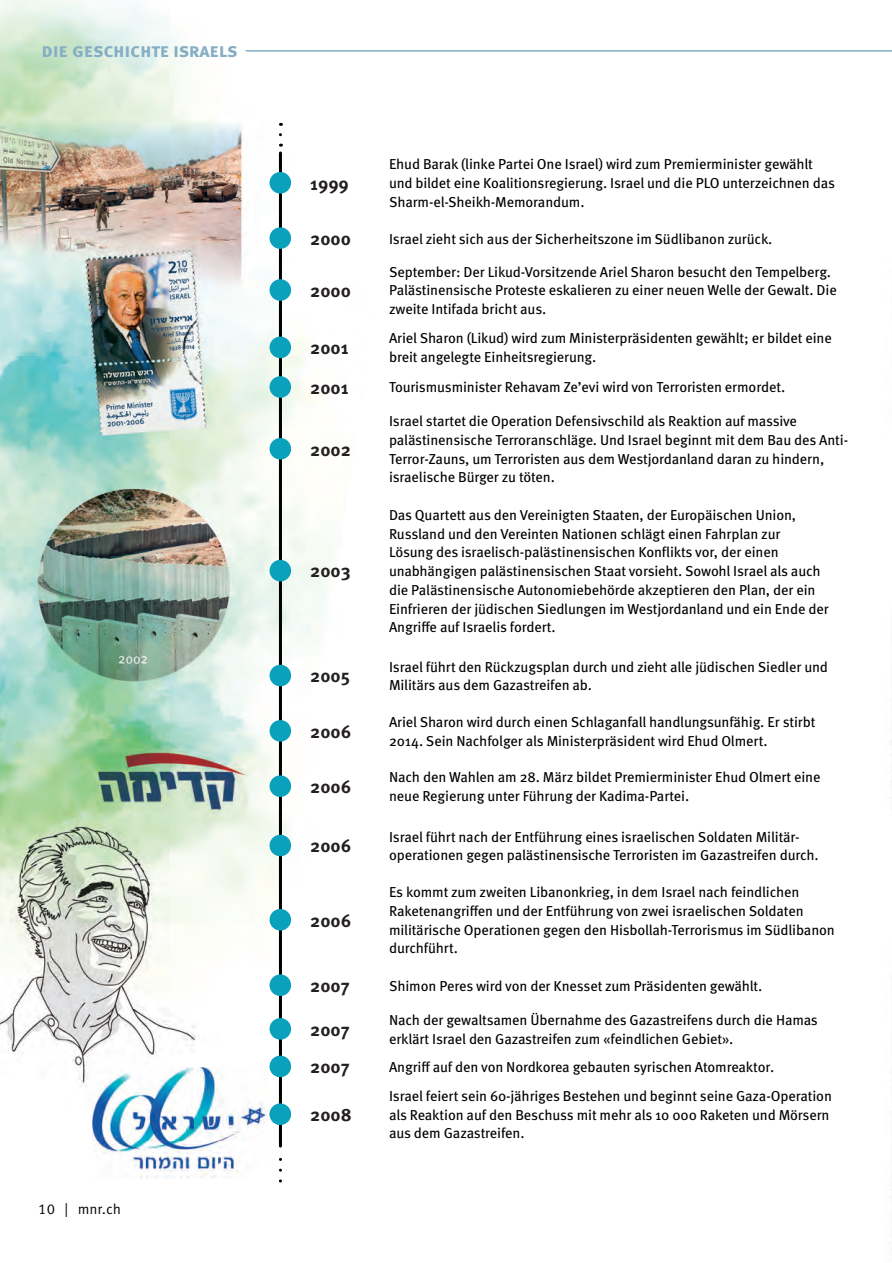
<style>
.page{position:relative;width:892px;height:1263px;background:#fff}
.page>*{position:absolute;margin:0;border:0;box-sizing:border-box;transform-origin:0 0}
.t1{font:700 19.5px "Meta OT";letter-spacing:-.015em;color:#85aec5}
.t2{font:700 18px "Meta OT";color:#231f20}
.t3{font:14.4px/18.8px "Meta OT";letter-spacing:-.01em;color:#000}
.t4{font:14.4px "Meta Correspondence OT";letter-spacing:-.01em;color:#000}
</style>
<div class="page">
<img style="left:0;top:0;width:333px;height:1114px">
<hr style="left:279px;top:151px;width:3px;height:996px;background:#000;border-radius:2px">
<svg style="left:279px;top:123px;width:3px;height:12px"></svg>
<hr style="left:246px;top:50px;width:646px;height:2px;background:#85aec5">
<div style="left:269px;top:172px;width:22px;height:21px;background:#09a1bc;border-radius:50%"></div>
<div style="left:269px;top:227px;width:22px;height:22px;background:#09a1bc;border-radius:50%"></div>
<div style="left:269px;top:279px;width:22px;height:22px;background:#09a1bc;border-radius:50%"></div>
<div style="left:269px;top:336px;width:22px;height:22px;background:#09a1bc;border-radius:50%"></div>
<div style="left:269px;top:376px;width:22px;height:21px;background:#09a1bc;border-radius:50%"></div>
<div style="left:269px;top:438px;width:22px;height:21px;background:#09a1bc;border-radius:50%"></div>
<div style="left:269px;top:559px;width:22px;height:22px;background:#09a1bc;border-radius:50%"></div>
<div style="left:269px;top:664px;width:22px;height:22px;background:#09a1bc;border-radius:50%"></div>
<div style="left:269px;top:720px;width:22px;height:21px;background:#09a1bc;border-radius:50%"></div>
<div style="left:269px;top:775px;width:22px;height:21px;background:#09a1bc;border-radius:50%"></div>
<div style="left:269px;top:834px;width:22px;height:22px;background:#09a1bc;border-radius:50%"></div>
<div style="left:269px;top:908px;width:22px;height:22px;background:#09a1bc;border-radius:50%"></div>
<div style="left:269px;top:974px;width:22px;height:21px;background:#09a1bc;border-radius:50%"></div>
<div style="left:269px;top:1017px;width:22px;height:22px;background:#09a1bc;border-radius:50%"></div>
<div style="left:269px;top:1055px;width:22px;height:21px;background:#09a1bc;border-radius:50%"></div>
<div style="left:269px;top:1103px;width:22px;height:21px;background:#09a1bc;border-radius:50%"></div>
<img style="left:93px;top:1066px;width:187px;height:112px">
<img style="left:279px;top:1076px;width:1px;height:71px">
<svg style="left:269px;top:1066px;width:11px;height:10px"></svg>
<img style="left:269px;top:1103px;width:11px;height:21px">
<svg style="left:279px;top:1157px;width:3px;height:25px"></svg>
<h1 class="t1" style="left:42px;top:38px;width:198px">DIE GESCHICHTE ISRAELS</h1>
<p class="t4" style="left:39px;top:1200px;width:84px">10 | mnr.ch</p>
<p class="t2" style="left:310px;top:172px;width:40px">1999</p>
<p class="t3" style="left:389px;top:155px;width:447px">Ehud Barak (linke Partei One Israel) wird zum Premierminister gewählt und bildet eine Koalitionsregierung. Israel und die PLO unterzeichnen das<br>Sharm-el-Sheikh-Memorandum.</p>
<p class="t2" style="left:310px;top:227px;width:42px">2000</p>
<p class="t3" style="left:389px;top:229px;width:385px">Israel zieht sich aus der Sicherheitszone im Südlibanon zurück.</p>
<p class="t2" style="left:310px;top:279px;width:42px">2000</p>
<p class="t2" style="left:310px;top:336px;width:40px">2001</p>
<p class="t3" style="left:389px;top:262px;width:449px">September: Der Likud-Vorsitzende Ariel Sharon besucht den Tempelberg.<br>Palästinensische Proteste eskalieren zu einer neuen Welle der Gewalt. Die zweite Intifada bricht aus.</p>
<p class="t3" style="left:389px;top:329px;width:444px">Ariel Sharon (Likud) wird zum Ministerpräsidenten gewählt; er bildet eine breit angelegte Einheitsregierung.</p>
<p class="t2" style="left:310px;top:376px;width:40px">2001</p>
<p class="t3" style="left:389px;top:378px;width:397px">Tourismusminister Rehavam Ze’evi wird von Terroristen ermordet.</p>
<p class="t2" style="left:310px;top:438px;width:42px">2002</p>
<p class="t2" style="left:310px;top:559px;width:42px">2003</p>
<p class="t3" style="left:389px;top:412px;width:460px">Israel startet die Operation Defensivschild als Reaktion auf massive palästinensische Terroranschläge. Und Israel beginnt mit dem Bau des Anti-Terror-Zauns, um Terroristen aus dem Westjordanland daran zu hindern, israelische Bürger zu töten.</p>
<p class="t3" style="left:389px;top:505px;width:441px">Das Quartett aus den Vereinigten Staaten, der Europäischen Union, Russland und den Vereinten Nationen schlägt einen Fahrplan zur<br>Lösung des israelisch-palästinensischen Konflikts vor, der einen unabhängigen palästinensischen Staat vorsieht. Sowohl Israel als auch die Palästinensische Autonomiebehörde akzeptieren den Plan, der ein Einfrieren der jüdischen Siedlungen im Westjordanland und ein Ende der Angriffe auf Israelis fordert.</p>
<p class="t2" style="left:310px;top:664px;width:41px">2005</p>
<p class="t3" style="left:389px;top:657px;width:440px">Israel führt den Rückzugsplan durch und zieht alle jüdischen Siedler und<br>Militärs aus dem Gazastreifen ab.</p>
<p class="t2" style="left:310px;top:719px;width:43px">2006</p>
<p class="t3" style="left:389px;top:712px;width:428px">Ariel Sharon wird durch einen Schlaganfall handlungsunfähig. Er stirbt<br>2014. Sein Nachfolger als Ministerpräsident wird Ehud Olmert.</p>
<p class="t2" style="left:310px;top:775px;width:43px">2006</p>
<p class="t3" style="left:389px;top:767px;width:433px">Nach den Wahlen am 28. März bildet Premierminister Ehud Olmert eine neue Regierung unter Führung der Kadima-Partei.</p>
<p class="t2" style="left:310px;top:834px;width:43px">2006</p>
<p class="t3" style="left:389px;top:827px;width:431px">Israel führt nach der Entführung eines israelischen Soldaten Militär&shy;operationen gegen palästinensische Terroristen im Gazastreifen durch.</p>
<p class="t2" style="left:310px;top:908px;width:43px">2006</p>
<p class="t3" style="left:389px;top:882px;width:447px">Es kommt zum zweiten Libanonkrieg, in dem Israel nach feindlichen Raketenangriffen und der Entführung von zwei israelischen Soldaten militärische Operationen gegen den Hisbollah-Terrorismus im Südlibanon durchführt.</p>
<p class="t2" style="left:310px;top:974px;width:41px">2007</p>
<p class="t3" style="left:389px;top:976px;width:375px">Shimon Peres wird von der Knesset zum Präsidenten gewählt.</p>
<p class="t2" style="left:310px;top:1017px;width:41px">2007</p>
<p class="t3" style="left:389px;top:1010px;width:430px">Nach der gewaltsamen Übernahme des Gazastreifens durch die Hamas erklärt Israel den Gazastreifen zum «feindlichen Gebiet».</p>
<p class="t2" style="left:310px;top:1055px;width:41px">2007</p>
<p class="t3" style="left:389px;top:1057px;width:387px">Angriff auf den von Nordkorea gebauten syrischen Atomreaktor.</p>
<p class="t2" style="left:310px;top:1103px;width:43px">2008</p>
<p class="t3" style="left:389px;top:1086px;width:444px">Israel feiert sein 60-jähriges Bestehen und beginnt seine Gaza-Operation als Reaktion auf den Beschuss mit mehr als 10 000 Raketen und Mörsern aus dem Gazastreifen.</p>
</div>
